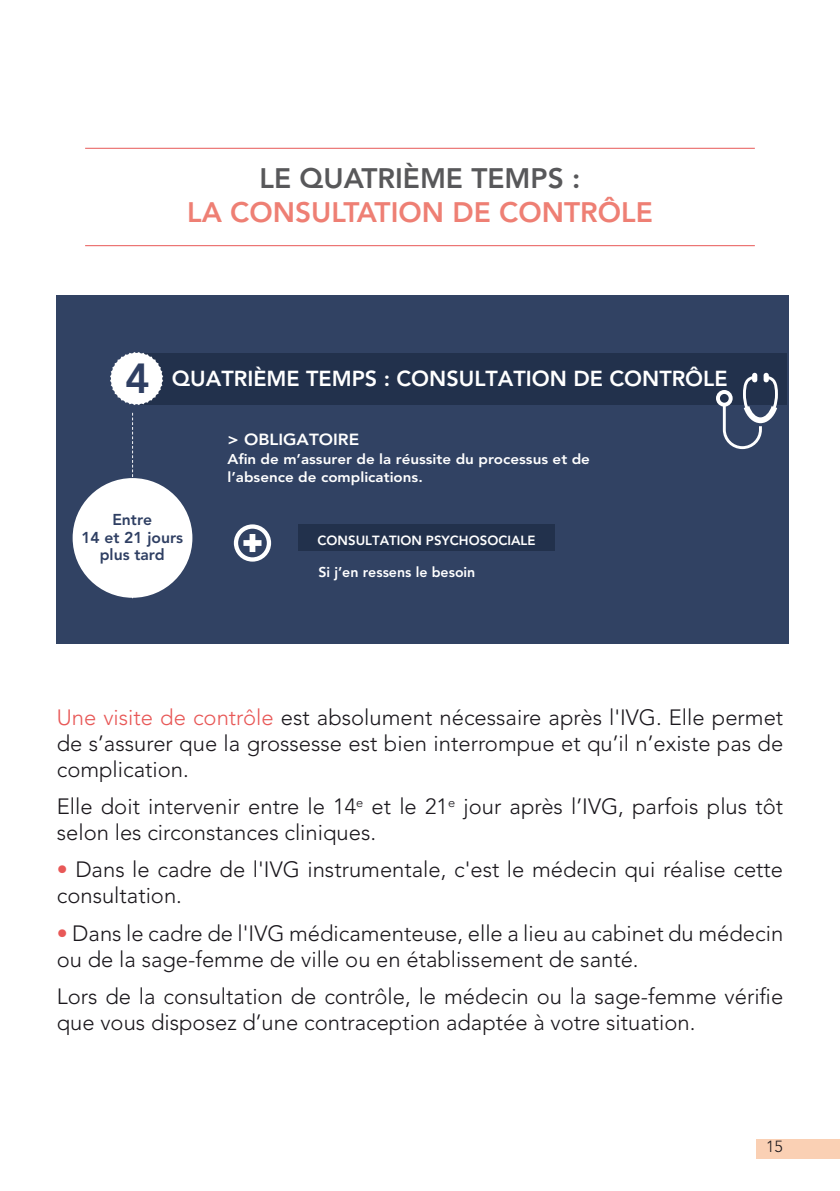
<style>
.page{position:relative;width:840px;height:1191px;background:#fff}
.page>*{position:absolute;margin:0;border:0;box-sizing:border-box;transform-origin:0 0}
.t1{font:800 28px "Avenir LT Std";color:#ee7f74}
.t2{font:800 28px "Avenir LT Std";color:#58585a}
.t3{font:300 22px/26px "Avenir LT Std";color:#1a171c}
.t4{font:800 21.6px "Avenir LT Std";color:#fff}
.t5{font:800 16px "Avenir LT Std";color:#fff;scale:1.07 1}
.t6{font:300 16px "Avenir LT Std";color:#1a171c}
.t7{font:800 15.6px/17.4px "Avenir LT Std";color:#2f3f63;text-align:center}
.t8{font:800 14.2px/18.8px "Avenir LT Std";color:#fff;scale:1.07 1}
.t9{font:800 14.2px "Avenir LT Std";color:#fff}
.t10{font:800 13.2px "Avenir LT Std";color:#fff}
.s1{font-size:41.6px;color:#2f3f63}
.s2{color:#e85857}
</style>
<div class="page">
<div style="left:756px;top:1139px;width:83px;height:20px;background:#fad0b4"></div>
<hr style="left:85px;top:148px;width:669px;height:1px;background:#e85857">
<hr style="left:85px;top:245px;width:669px;height:1px;background:#e85857">
<div style="left:57px;top:295px;width:731px;height:349px;background:#314263"></div>
<div style="left:298px;top:524px;width:256px;height:27px;background:#22314c"></div>
<div style="left:139px;top:353px;width:647px;height:51px;background:#22314c"></div>
<svg style="left:110px;top:352px;width:53px;height:53px"></svg>
<svg style="left:132px;top:413px;width:1px;height:64px"></svg>
<svg style="left:715px;top:373px;width:62px;height:76px"></svg>
<div style="left:73px;top:478px;width:119px;height:120px;background:#fff;border-radius:50%"></div>
<svg style="left:234px;top:524px;width:37px;height:37px"></svg>
<p class="t2" style="left:259px;top:163px;width:322px">LE QUATRIÈME TEMPS :</p>
<p class="t1" style="left:187px;top:197px;width:467px">LA CONSULTATION DE CONTRÔLE</p>
<p class="t4" style="left:125px;top:366px;width:603px"><span class="s1">4</span> QUATRIÈME TEMPS : CONSULTATION DE CONTRÔLE</p>
<p class="t7" style="left:81px;top:511px;width:103px">Entre<br>14 et 21 jours plus tard</p>
<p class="t5" style="left:227px;top:430px;width:125px">&gt; OBLIGATOIRE</p>
<p class="t8" style="left:227px;top:449px;width:340px">Afin de m’assurer de la réussite du processus et de l’absence de complications.</p>
<p class="t10" style="left:317px;top:532px;width:219px">CONSULTATION PSYCHOSOCIALE</p>
<p class="t9" style="left:318px;top:564px;width:158px">Si j’en ressens le besoin</p>
<p class="t3" style="left:57px;top:704px;width:727px;text-align:justify"><span class="s2">Une visite de contrôle</span> est absolument nécessaire après l'IVG. Elle permet de s’assurer que la grossesse est bien interrompue et qu’il n’existe pas de complication.</p>
<p class="t3" style="left:57px;top:793px;width:727px">Elle doit intervenir entre le 14<sup>e</sup> et le 21<sup>e</sup> jour après l’IVG, parfois plus tôt selon les circonstances cliniques.</p>
<p class="t3" style="left:57px;top:857px;width:727px"><span class="s2">•</span> Dans le cadre de l'IVG instrumentale, c'est le médecin qui réalise cette consultation.</p>
<p class="t3" style="left:57px;top:920px;width:727px"><span class="s2">•</span> Dans le cadre de l'IVG médicamenteuse, elle a lieu au cabinet du médecin ou de la sage-femme de ville ou en établissement de santé.</p>
<p class="t3" style="left:57px;top:983px;width:727px">Lors de la consultation de contrôle, le médecin ou la sage-femme vériie que vous disposez d’une contraception adaptée à votre situation.</p>
<p class="t6" style="left:765px;top:1137px;width:18px">15</p>
</div>
